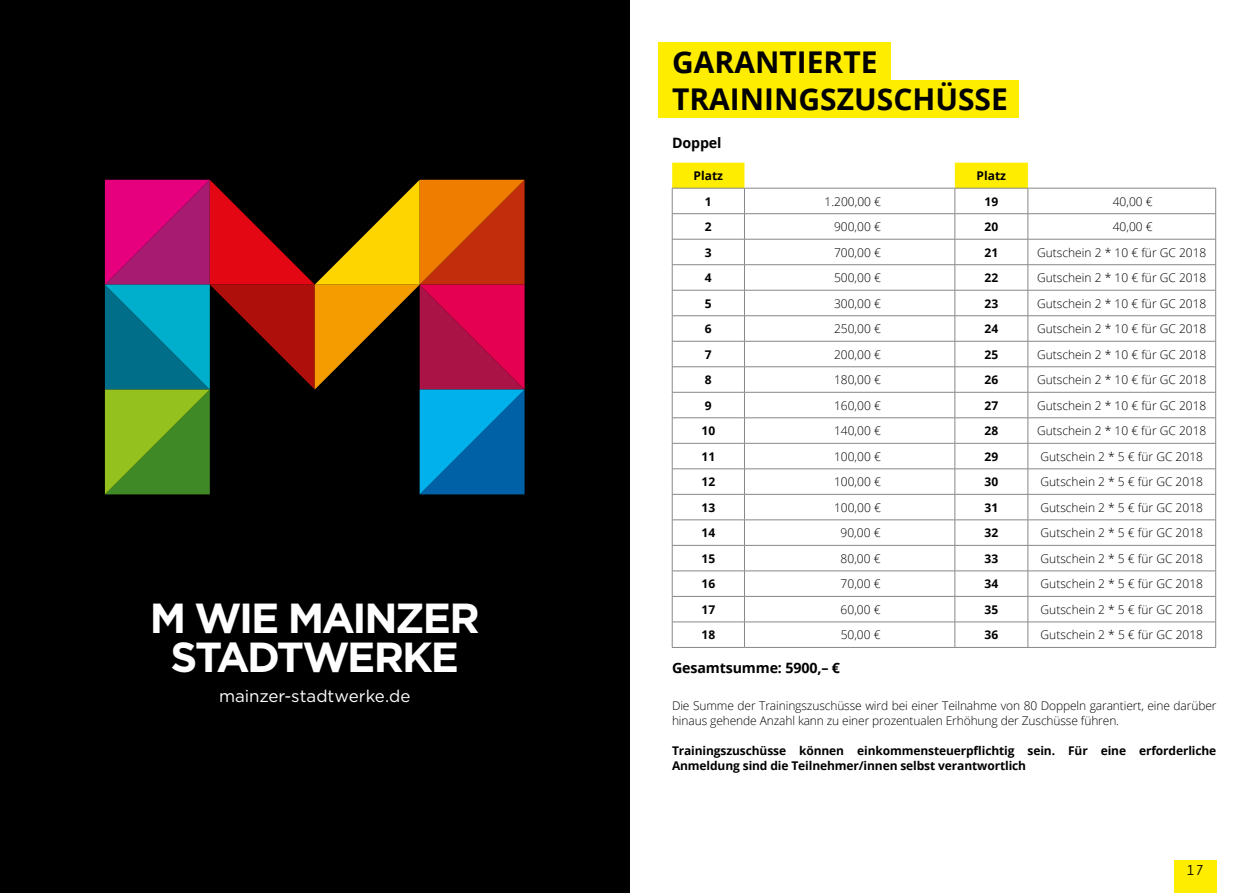
<style>
.page{position:relative;width:1259px;height:893px;background:#fff}
.page>*{position:absolute;margin:0;border:0;box-sizing:border-box;transform-origin:0 0}
.t1{font:700 42px/39px "Gotham";letter-spacing:-.055em;color:#fff;text-align:center}
.t2{font:700 30px/37.5px "Open Sans";color:#000}
.t3{font:16.95px "Gotham";color:#fff}
.t4{font:15px "Orator Std";color:#000}
.t5{font:700 14.25px "Open Sans";letter-spacing:-.01em;color:#000}
.t6{font:300 12px/15px "Open Sans";color:#000}
.t7{font:700 12px/15px "Open Sans";letter-spacing:-.01em;color:#000}
</style>
<div class="page">
<div style="left:0;top:0;width:629px;height:893px;background:#000"></div>
<svg style="left:105px;top:180px;width:419px;height:314px"></svg>
<div style="left:658px;top:43px;width:233px;height:37px;background:#ffed00"></div>
<div style="left:658px;top:80px;width:360px;height:38px;background:#ffed00"></div>
<hr style="left:1028px;top:188px;width:188px;height:1px;background:#878787">
<hr style="left:1028px;top:213px;width:188px;height:1px;background:#878787">
<hr style="left:1028px;top:239px;width:188px;height:1px;background:#878787">
<hr style="left:1028px;top:264px;width:188px;height:1px;background:#878787">
<hr style="left:1028px;top:290px;width:188px;height:1px;background:#878787">
<hr style="left:1028px;top:315px;width:188px;height:1px;background:#878787">
<hr style="left:1028px;top:341px;width:188px;height:1px;background:#878787">
<hr style="left:1028px;top:366px;width:188px;height:1px;background:#878787">
<hr style="left:1028px;top:392px;width:188px;height:1px;background:#878787">
<hr style="left:1028px;top:418px;width:188px;height:1px;background:#878787">
<hr style="left:1028px;top:443px;width:188px;height:1px;background:#878787">
<hr style="left:1028px;top:469px;width:188px;height:1px;background:#878787">
<hr style="left:1028px;top:494px;width:188px;height:1px;background:#878787">
<hr style="left:1028px;top:520px;width:188px;height:1px;background:#878787">
<hr style="left:1028px;top:545px;width:188px;height:1px;background:#878787">
<hr style="left:1028px;top:571px;width:188px;height:1px;background:#878787">
<hr style="left:1028px;top:596px;width:188px;height:1px;background:#878787">
<hr style="left:1028px;top:622px;width:188px;height:1px;background:#878787">
<svg style="left:672px;top:163px;width:356px;height:484px"></svg>
<svg style="left:1215px;top:188px;width:1px;height:459px"></svg>
<hr style="left:672px;top:647px;width:72px;height:1px;background:#878787">
<hr style="left:744px;top:647px;width:211px;height:1px;background:#878787">
<hr style="left:955px;top:647px;width:73px;height:1px;background:#878787">
<hr style="left:1028px;top:647px;width:188px;height:1px;background:#878787">
<div style="left:1174px;top:860px;width:42px;height:33px;background:#ffed00"></div>
<h1 class="t1" style="left:150px;top:598px;width:331px">M WIE MAINZER<br>STADTWERKE</h1>
<h3 class="t3" style="left:219px;top:685px;width:193px">mainzer-stadtwerke.de</h3>
<h2 class="t2" style="left:672px;top:42px;width:337px">GARANTIERTE<br>TRAININGSZUSCHÜSSE</h2>
<p class="t5" style="left:672px;top:132px;width:51px">Doppel</p>
<p class="t7" style="left:693px;top:168px;width:31px">Platz</p>
<p class="t7" style="left:976px;top:168px;width:31px">Platz</p>
<p class="t7" style="left:705px;top:193px;width:8px">1</p>
<p class="t6" style="left:824px;top:193px;width:58px">1.200,00 €</p>
<p class="t7" style="left:984px;top:193px;width:15px">19</p>
<p class="t6" style="left:1112px;top:193px;width:41px">40,00 €</p>
<p class="t7" style="left:705px;top:219px;width:8px">2</p>
<p class="t6" style="left:834px;top:219px;width:48px">900,00 €</p>
<p class="t7" style="left:984px;top:219px;width:15px">20</p>
<p class="t6" style="left:1112px;top:219px;width:41px">40,00 €</p>
<p class="t7" style="left:705px;top:244px;width:8px">3</p>
<p class="t6" style="left:834px;top:244px;width:48px">700,00 €</p>
<p class="t7" style="left:984px;top:244px;width:15px">21</p>
<p class="t6" style="left:1037px;top:244px;width:171px">Gutschein 2 * 10 € für GC 2018</p>
<p class="t7" style="left:705px;top:270px;width:8px">4</p>
<p class="t6" style="left:834px;top:270px;width:48px">500,00 €</p>
<p class="t7" style="left:984px;top:270px;width:15px">22</p>
<p class="t6" style="left:1037px;top:270px;width:171px">Gutschein 2 * 10 € für GC 2018</p>
<p class="t7" style="left:705px;top:295px;width:8px">5</p>
<p class="t6" style="left:834px;top:295px;width:48px">300,00 €</p>
<p class="t7" style="left:984px;top:295px;width:15px">23</p>
<p class="t6" style="left:1037px;top:295px;width:171px">Gutschein 2 * 10 € für GC 2018</p>
<p class="t7" style="left:705px;top:321px;width:8px">6</p>
<p class="t6" style="left:834px;top:321px;width:48px">250,00 €</p>
<p class="t7" style="left:984px;top:321px;width:15px">24</p>
<p class="t6" style="left:1037px;top:321px;width:171px">Gutschein 2 * 10 € für GC 2018</p>
<p class="t7" style="left:705px;top:346px;width:8px">7</p>
<p class="t6" style="left:834px;top:346px;width:48px">200,00 €</p>
<p class="t7" style="left:984px;top:346px;width:15px">25</p>
<p class="t6" style="left:1037px;top:346px;width:171px">Gutschein 2 * 10 € für GC 2018</p>
<p class="t7" style="left:705px;top:372px;width:8px">8</p>
<p class="t6" style="left:834px;top:372px;width:48px">180,00 €</p>
<p class="t7" style="left:984px;top:372px;width:15px">26</p>
<p class="t6" style="left:1037px;top:372px;width:171px">Gutschein 2 * 10 € für GC 2018</p>
<p class="t7" style="left:705px;top:397px;width:8px">9</p>
<p class="t6" style="left:834px;top:397px;width:48px">160,00 €</p>
<p class="t7" style="left:984px;top:397px;width:15px">27</p>
<p class="t6" style="left:1037px;top:397px;width:171px">Gutschein 2 * 10 € für GC 2018</p>
<p class="t7" style="left:701px;top:423px;width:15px">10</p>
<p class="t6" style="left:834px;top:423px;width:48px">140,00 €</p>
<p class="t7" style="left:984px;top:423px;width:15px">28</p>
<p class="t6" style="left:1037px;top:423px;width:171px">Gutschein 2 * 10 € für GC 2018</p>
<p class="t7" style="left:701px;top:448px;width:15px">11</p>
<p class="t6" style="left:834px;top:448px;width:48px">100,00 €</p>
<p class="t7" style="left:984px;top:448px;width:15px">29</p>
<p class="t6" style="left:1040px;top:448px;width:164px">Gutschein 2 * 5 € für GC 2018</p>
<p class="t7" style="left:701px;top:474px;width:15px">12</p>
<p class="t6" style="left:834px;top:474px;width:48px">100,00 €</p>
<p class="t7" style="left:984px;top:474px;width:15px">30</p>
<p class="t6" style="left:1040px;top:474px;width:164px">Gutschein 2 * 5 € für GC 2018</p>
<p class="t7" style="left:701px;top:499px;width:15px">13</p>
<p class="t6" style="left:834px;top:499px;width:48px">100,00 €</p>
<p class="t7" style="left:984px;top:499px;width:15px">31</p>
<p class="t6" style="left:1040px;top:499px;width:164px">Gutschein 2 * 5 € für GC 2018</p>
<p class="t7" style="left:701px;top:525px;width:15px">14</p>
<p class="t6" style="left:840px;top:525px;width:41px">90,00 €</p>
<p class="t7" style="left:984px;top:525px;width:15px">32</p>
<p class="t6" style="left:1040px;top:525px;width:164px">Gutschein 2 * 5 € für GC 2018</p>
<p class="t7" style="left:701px;top:551px;width:15px">15</p>
<p class="t6" style="left:840px;top:551px;width:41px">80,00 €</p>
<p class="t7" style="left:984px;top:551px;width:15px">33</p>
<p class="t6" style="left:1040px;top:551px;width:164px">Gutschein 2 * 5 € für GC 2018</p>
<p class="t7" style="left:701px;top:576px;width:15px">16</p>
<p class="t6" style="left:840px;top:576px;width:41px">70,00 €</p>
<p class="t7" style="left:984px;top:576px;width:15px">34</p>
<p class="t6" style="left:1040px;top:576px;width:164px">Gutschein 2 * 5 € für GC 2018</p>
<p class="t7" style="left:701px;top:602px;width:15px">17</p>
<p class="t6" style="left:840px;top:602px;width:41px">60,00 €</p>
<p class="t7" style="left:984px;top:602px;width:15px">35</p>
<p class="t6" style="left:1040px;top:602px;width:164px">Gutschein 2 * 5 € für GC 2018</p>
<p class="t7" style="left:701px;top:627px;width:15px">18</p>
<p class="t6" style="left:840px;top:627px;width:41px">50,00 €</p>
<p class="t7" style="left:984px;top:627px;width:15px">36</p>
<p class="t6" style="left:1040px;top:627px;width:164px">Gutschein 2 * 5 € für GC 2018</p>
<p class="t5" style="left:672px;top:657px;width:170px">Gesamtsumme: 5900,– €</p>
<p class="t6" style="left:672px;top:698px;width:546px">Die Summe der Trainingszuschüsse wird bei einer Teilnahme von 80 Doppeln garantiert, eine darüber hinaus gehende Anzahl kann zu einer prozentualen Erhöhung der Zuschüsse führen.</p>
<p class="t7" style="left:672px;top:743px;width:546px">Trainingszuschüsse können einkommensteuerpflichtig sein. Für eine erforderliche<br>Anmeldung sind die Teilnehmer/innen selbst verantwortlich</p>
<p class="t4" style="left:1186px;top:859px;width:19px">17</p>
</div>
